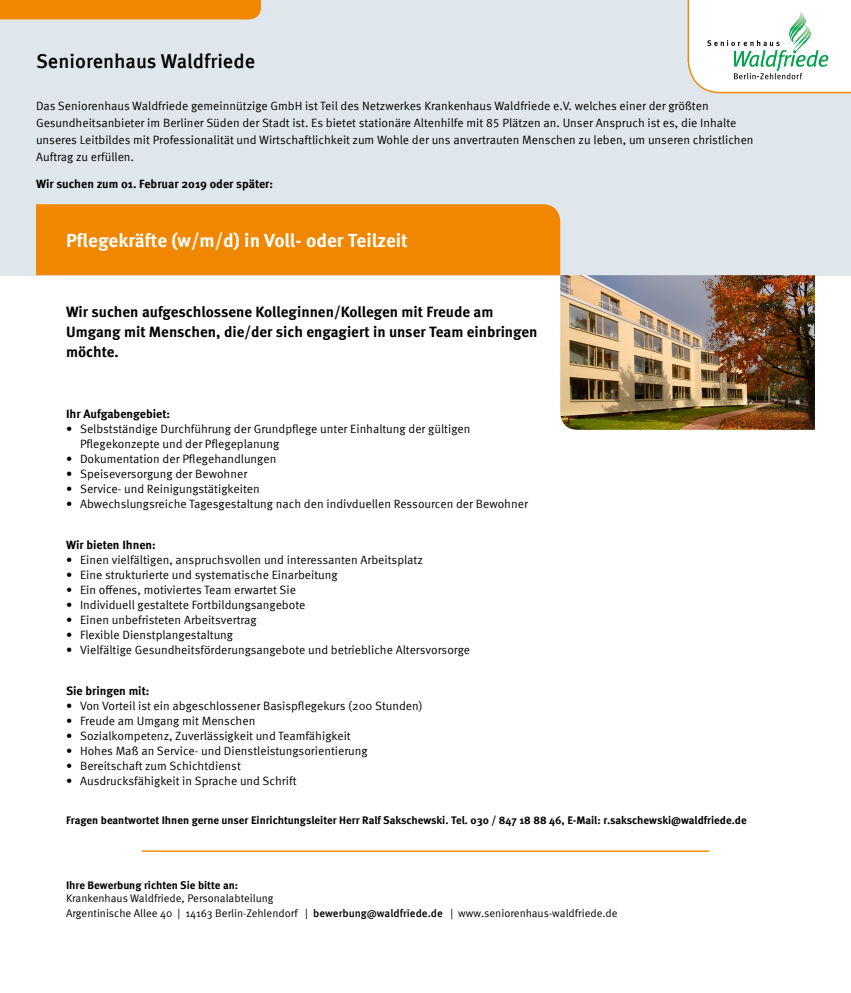
<style>
.page{position:relative;width:851px;height:993px;background:#fff}
.page>*{position:absolute;margin:0;border:0;box-sizing:border-box;transform-origin:0 0}
.t1{font:500 20px "Meta Offc Pro";color:#000}
.t2{font:700 19px "Meta Offc Pro";color:#fff}
.t3{font:700 15px/20px "Meta Offc Pro";color:#000}
.t4{font:12px/17px "Meta Offc Pro Norm";color:#000}
.t5{font:700 12px "Meta Offc Pro";color:#000}
.t6{font:700 11px "Meta Offc Pro";color:#000}
.t7{font:11px/14.4px "Meta Offc Pro Norm";color:#000}
.s1{font-family:"Meta Sc Offc Pro"}
.s2{font-family:"Meta Sc Offc Pro Norm"}
.s3{font-family:"Meta Offc Pro";font-weight:500}
</style>
<div class="page">
<div style="left:0;top:0;width:850px;height:275px;background:#dfe7ec"></div>
<div style="left:0;top:0;width:261px;height:19px;background:#f18700"></div>
<div style="left:36px;top:204px;width:524px;height:71px;background:#f18700"></div>
<svg style="left:687px;top:0;width:163px;height:94px;background:#ecf2eb"></svg>
<img style="left:560px;top:275px;width:254px;height:154px">
<hr style="left:142px;top:850px;width:567px;height:1px;background:#f18700">
<h1 class="t1" style="left:36px;top:46px;width:221px">Seniorenhaus Waldfriede</h1>
<p class="t4" style="left:36px;top:96px;width:719px">Das Seniorenhaus Waldfriede gemeinnützige GmbH ist Teil des Netzwerkes Krankenhaus Waldfriede e.V. welches einer der größten Gesundheitsanbieter im Berliner Süden der Stadt ist. Es bietet stationäre Altenhilfe mit 85 Plätzen an. Unser Anspruch ist es, die Inhalte unseres Leitbildes mit Professionalität und Wirtschaftlichkeit zum Wohle der uns anvertrauten Menschen zu leben, um unseren christlichen Auftrag zu erfüllen.</p>
<p class="t5" style="left:36px;top:174px;width:238px">Wir suchen zum <span class="s1">01</span>. Februar <span class="s1">2019</span> oder später:</p>
<h2 class="t2" style="left:66px;top:225px;width:343px">Pflegekräfte (w/m/d) in Voll- oder Teilzeit</h2>
<p class="t3" style="left:66px;top:300px;width:473px">Wir suchen aufgeschlossene Kolleginnen/Kollegen mit Freude am<br>Umgang mit Menschen, die/der sich engagiert in unser Team einbringen möchte.</p>
<p class="t5" style="left:66px;top:404px;width:106px">Ihr Aufgabengebiet:</p>
<p class="t4" style="left:80px;top:420px;width:392px;line-height:15px;text-indent:-14px">• Selbstständige Durchführung der Grundpflege unter Einhaltung der gültigen<br>Pflegekonzepte und der Pflegeplanung</p>
<p class="t4" style="left:66px;top:449px;width:212px">• Dokumentation der Pflegehandlungen</p>
<p class="t4" style="left:66px;top:464px;width:183px">• Speiseversorgung der Bewohner</p>
<p class="t4" style="left:66px;top:479px;width:195px">• Service- und Reinigungstätigkeiten</p>
<p class="t4" style="left:66px;top:494px;width:463px">• Abwechslungsreiche Tagesgestaltung nach den indivduellen Ressourcen der Bewohner</p>
<p class="t5" style="left:66px;top:535px;width:91px">Wir bieten Ihnen:</p>
<p class="t4" style="left:66px;top:550px;width:358px">• Einen vielfältigen, anspruchsvollen und interessanten Arbeitsplatz</p>
<p class="t4" style="left:66px;top:565px;width:273px">• Eine strukturierte und systematische Einarbeitung</p>
<p class="t4" style="left:66px;top:580px;width:231px">• Ein offenes, motiviertes Team erwartet Sie</p>
<p class="t4" style="left:66px;top:595px;width:241px">• Individuell gestaltete Fortbildungsangebote</p>
<p class="t4" style="left:66px;top:610px;width:192px">• Einen unbefristeten Arbeitsvertrag</p>
<p class="t4" style="left:66px;top:625px;width:168px">• Flexible Dienstplangestaltung</p>
<p class="t4" style="left:66px;top:640px;width:405px">• Vielfältige Gesundheitsförderungsangebote und betriebliche Altersvorsorge</p>
<p class="t5" style="left:66px;top:681px;width:85px">Sie bringen mit:</p>
<p class="t4" style="left:66px;top:696px;width:358px">• Von Vorteil ist ein abgeschlossener Basispflegekurs (<span class="s2">200</span> Stunden)</p>
<p class="t4" style="left:66px;top:711px;width:191px">• Freude am Umgang mit Menschen</p>
<p class="t4" style="left:66px;top:726px;width:286px">• Sozialkompetenz, Zuverlässigkeit und Teamfähigkeit</p>
<p class="t4" style="left:66px;top:741px;width:303px">• Hohes Maß an Service- und Dienstleistungsorientierung</p>
<p class="t4" style="left:66px;top:756px;width:176px">• Bereitschaft zum Schichtdienst</p>
<p class="t4" style="left:66px;top:771px;width:232px">• Ausdrucksfähigkeit in Sprache und Schrift</p>
<p class="t6" style="left:66px;top:811px;width:682px">Fragen beantwortet Ihnen gerne unser Einrichtungsleiter Herr Ralf Sakschewski. Tel. <span class="s1">030 / 847 18 88 46</span>, E-Mail: r.sakschewski@waldfriede.de</p>
<p class="t6" style="left:66px;top:876px;width:174px">Ihre Bewerbung richten Sie bitte an:</p>
<p class="t7" style="left:66px;top:890px;width:553px">Krankenhaus Waldfriede, Personalabteilung<br>Argentinische Allee <span class="s2">40</span> | <span class="s2">14163</span> Berlin-Zehlendorf | <span class="s3">bewerbung@waldfriede.de</span> | www.seniorenhaus-waldfriede.de</p>
</div>
